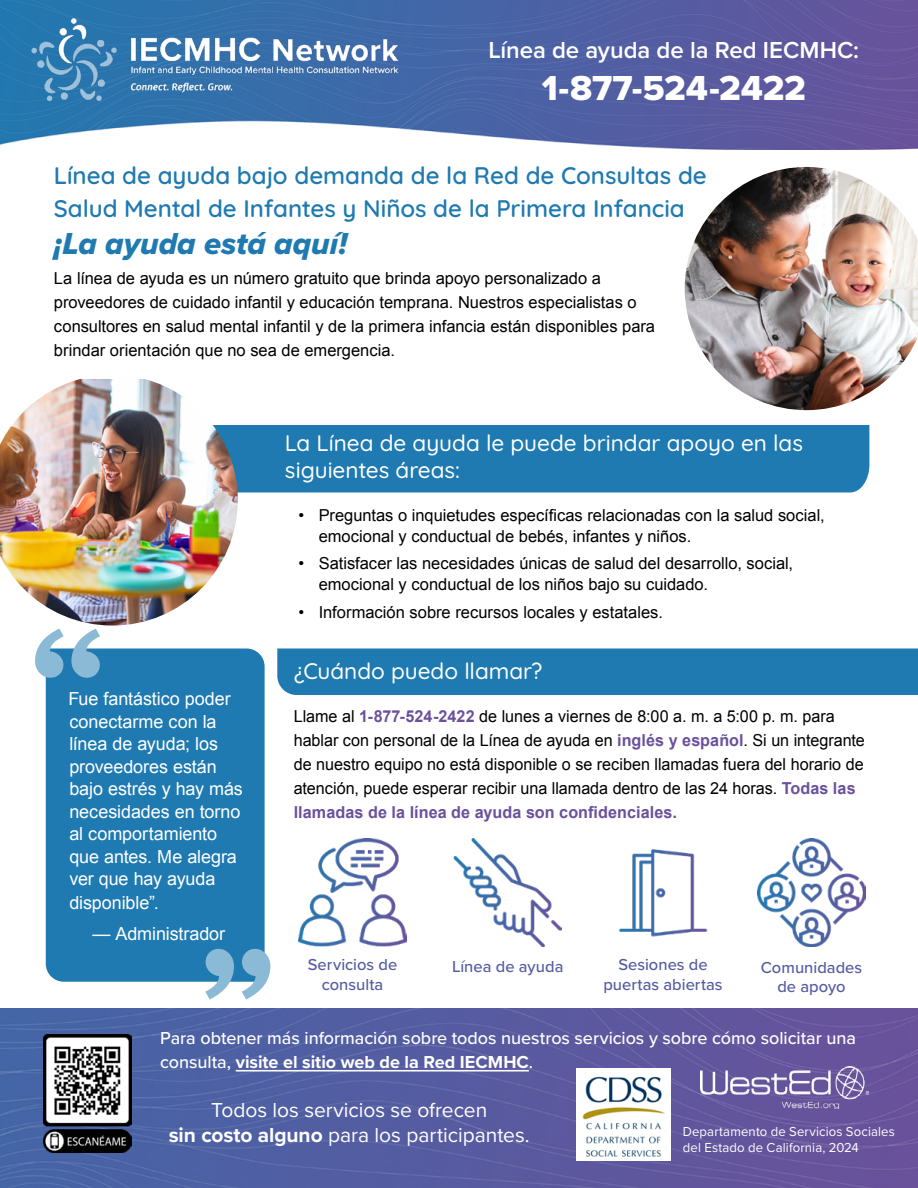
<style>
.page{position:relative;width:918px;height:1188px;background:#fff}
.page>*{position:absolute;margin:0;border:0;box-sizing:border-box;transform-origin:0 0}
.t1{font:36px "Proxima Nova Extrabld";letter-spacing:-.01em;color:#fff}
.t2{font:31.5px "Proxima Nova Extrabld It";letter-spacing:-.005em;color:#1e7ab1}
.t3{font:600 24px/33px "Quicksand";color:#1e7ab1}
.t4{font:600 24px "Proxima Nova";letter-spacing:-.005em;color:#fff}
.t5{font:500 22.5px/27px "Quicksand";color:#fff}
.t6{font:21px/25.2px "Proxima Nova";letter-spacing:-.005em;color:#fff;text-align:center}
.t7{font:18px/22.6px "Arial";letter-spacing:-.005em;color:#fff}
.t8{font:500 18px/24px "Proxima Nova";letter-spacing:-.005em;color:#fff}
.t9{font:16.5px/24px "Arial";color:#000}
.t10{font:500 16.5px/19.8px "Proxima Nova";color:#545ca1;text-align:center}
.t11{font:13.5px/16.2px "Proxima Nova";letter-spacing:.01em;color:#fff}
.s1{font-size:16.5px;color:#1e7ab1}
.s2{color:#1e7ab1}
.s3{font-weight:700;color:#6b509b}
.s4{font-weight:700}
</style>
<div class="page">
<img style="left:0;top:1009px;width:918px;height:179px">
<img style="left:0;top:0;width:918px;height:150px">
<div style="left:238px;top:425px;width:631px;height:67px;background:#1e7ab1"></div>
<div style="left:277px;top:649px;width:641px;height:46px;background:#1e7ab1"></div>
<img style="left:685px;top:167px;width:233px;height:243px">
<img style="left:0;top:379px;width:238px;height:247px">
<div style="left:46px;top:649px;width:219px;height:333px;background:#1e7ab1"></div>
<svg style="left:35px;top:629px;width:65px;height:49px"></svg>
<svg style="left:205px;top:949px;width:65px;height:51px"></svg>
<img style="left:298px;top:838px;width:109px;height:108px">
<img style="left:454px;top:838px;width:108px;height:108px">
<img style="left:618px;top:849px;width:90px;height:88px">
<img style="left:757px;top:838px;width:109px;height:108px">
<img style="left:22px;top:8px;width:388px;height:104px">
<hr style="left:236px;top:1070px;width:293px;height:2px;background:#fff">
<img style="left:700px;top:1067px;width:169px;height:42px">
<img style="left:576px;top:1068px;width:94px;height:93px">
<img style="left:44px;top:1034px;width:88px;height:119px">
<p class="t4" style="left:488px;top:32px;width:372px">Línea de ayuda de la Red IECMHC:</p>
<p class="t1" style="left:542px;top:61px;width:266px">1-877-524-2422</p>
<h1 class="t3" style="left:54px;top:157px;width:654px">Línea de ayuda bajo demanda de la Red de Consultas de<br>Salud Mental de Infantes y Niños de la Primera Infancia</h1>
<p class="t2" style="left:54px;top:220px;width:295px">¡La ayuda está aquí!</p>
<p class="t9" style="left:54px;top:266px;width:603px">La línea de ayuda es un número gratuito que brinda apoyo personalizado a proveedores de cuidado infantil y educación temprana. Nuestros especialistas o consultores en salud mental infantil y de la primera infancia están disponibles para brindar orientación que no sea de emergencia.</p>
<p class="t7" style="left:69px;top:688px;width:175px;text-indent:-7px"><span class="s1">“</span>Fue fantástico poder conectarme con la línea de ayuda; los proveedores están bajo estrés y hay más necesidades en torno al comportamiento que antes. Me alegra ver que hay ayuda disponible”.<span class="s2">”</span></p>
<p class="t7" style="left:93px;top:923px;width:134px">— Administrador</p>
<h2 class="t5" style="left:285px;top:428px;width:520px">La Línea de ayuda le puede brindar apoyo en las siguientes áreas:</h2>
<p class="t9" style="left:319px;top:505px;width:508px;line-height:21px;text-indent:-20px">• Preguntas o inquietudes específicas relacionadas con la salud social, emocional y conductual de bebés, infantes y niños.</p>
<p class="t9" style="left:319px;top:553px;width:476px;line-height:21px;text-indent:-20px">• Satisfacer las necesidades únicas de salud del desarrollo, social, emocional y conductual de los niños bajo su cuidado.</p>
<p class="t9" style="left:298px;top:601px;width:366px">• Información sobre recursos locales y estatales.</p>
<h2 class="t5" style="left:294px;top:655px;width:250px">¿Cuándo puedo llamar?</h2>
<p class="t9" style="left:294px;top:704px;width:573px">Llame al <span class="s3">1-877-524-2422</span> de lunes a viernes de 8:00 a. m. a 5:00 p. m. para hablar con personal de la Línea de ayuda en <span class="s3">inglés y español</span>. Si un integrante de nuestro equipo no está disponible o se reciben llamadas fuera del horario de atención, puede esperar recibir una llamada dentro de las 24 horas. <span class="s3">Todas las llamadas de la línea de ayuda son confidenciales.</span></p>
<p class="t10" style="left:308px;top:954px;width:91px">Servicios de consulta</p>
<p class="t10" style="left:452px;top:956px;width:113px">Línea de ayuda</p>
<p class="t10" style="left:603px;top:954px;width:121px">Sesiones de puertas abiertas</p>
<p class="t10" style="left:761px;top:957px;width:103px">Comunidades de apoyo</p>
<p class="t8" style="left:160px;top:1026px;width:697px">Para obtener más información sobre todos nuestros servicios y sobre cómo solicitar una consulta, <span class="s4">visite el sitio web de la Red IECMHC</span>.</p>
<p class="t6" style="left:169px;top:1096px;width:362px">Todos los servicios se ofrecen<br><span class="s4">sin costo alguno</span> para los participantes.</p>
<p class="t11" style="left:683px;top:1122px;width:214px">Departamento de Servicios Sociales del Estado de California, 2024</p>
</div>
